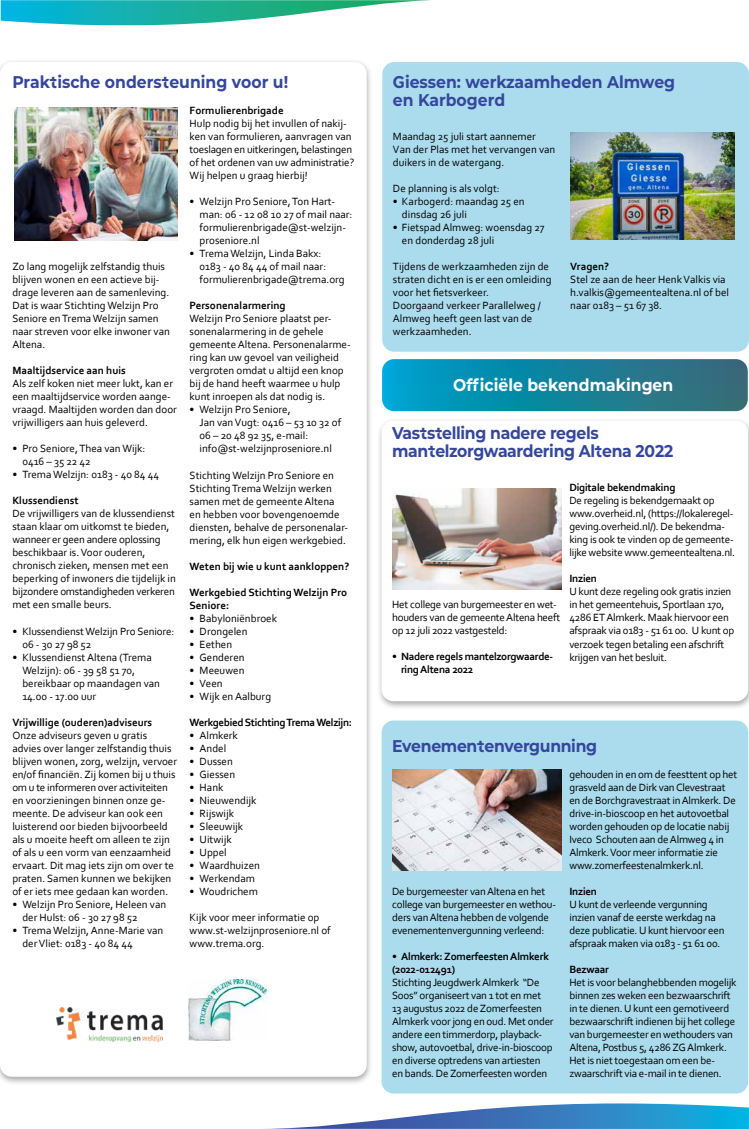
<style>
.page{position:relative;width:749px;height:1129px;background:#fff}
.page>*{position:absolute;margin:0;border:0;box-sizing:border-box;transform-origin:0 0}
.t1{font:700 17px/18px "Mont Altena";letter-spacing:-.015em;color:#35479c}
.t2{font:700 17px "Mont Altena";color:#fff}
.t3{font:11px/13px "Corbel";color:#000}
.t4{font:11px/13px "Corbel";letter-spacing:-.02em;color:#000}
.t5{font:700 11px/13px "Corbel";color:#000}
.t6{font:700 11px/13px "Corbel";letter-spacing:-.03em;color:#000}
.t7{font:700 11px/13px "Corbel";letter-spacing:-.02em;color:#000}
</style>
<div class="page">
<svg style="left:1px;top:0;width:430px;height:25px"></svg>
<svg style="left:293px;top:1091px;width:455px;height:37px"></svg>
<div style="left:0;top:59px;width:373px;height:1026px;background:#000;opacity:.34"></div>
<div style="left:0;top:62px;width:366px;height:1014px;background:#fff;border-radius:12px"></div>
<img style="left:14px;top:108px;width:163px;height:132px">
<img style="left:188px;top:979px;width:79px;height:61px">
<img style="left:56px;top:1007px;width:106px;height:33px">
<div style="left:382px;top:62px;width:366px;height:289px;background:#abdcee;border-radius:12px"></div>
<img style="left:570px;top:132px;width:163px;height:108px">
<div style="left:376px;top:417px;width:372px;height:293px;background:#000;opacity:.34"></div>
<div style="left:381px;top:420px;width:367px;height:281px;background:#fff;border-radius:12px"></div>
<div style="left:381px;top:720px;width:367px;height:373px;background:#abdcee;border-radius:12px"></div>
<img style="left:393px;top:488px;width:168px;height:101px">
<img style="left:393px;top:769px;width:168px;height:101px">
<svg style="left:382px;top:359px;width:365px;height:52px;background:#17859f"></svg>
<h1 class="t1" style="left:12px;top:72px;width:277px">Praktische ondersteuning voor u!</h1>
<p class="t3" style="left:12px;top:260px;width:159px">Zo lang mogelijk zelfstandig thuis blijven wonen en een actieve bij&shy;drage leveren aan de samenleving.<br>Dat is waar Stichting Welzijn Pro<br>Seniore en Trema Welzijn samen naar streven voor elke inwoner van<br>Altena.</p>
<p class="t5" style="left:12px;top:364px;width:115px">Maaltijdservice aan huis</p>
<p class="t3" style="left:12px;top:377px;width:166px">Als zelf koken niet meer lukt, kan er een maaltijdservice worden aange&shy;vraagd. Maaltijden worden dan door vrijwilligers aan huis geleverd.</p>
<p class="t3" style="left:22px;top:442px;width:125px;text-indent:-10px">• Pro Seniore, Thea van Wijk:<br>0416 – 35 22 42</p>
<p class="t3" style="left:12px;top:468px;width:148px">• Trema Welzijn: 0183 - 40 84 44</p>
<p class="t5" style="left:12px;top:494px;width:68px">Klussendienst</p>
<p class="t3" style="left:12px;top:507px;width:165px">De vrijwilligers van de klussendienst staan klaar om uitkomst te bieden, wanneer er geen andere oplossing beschikbaar is. Voor ouderen, chronisch zieken, mensen met een beperking of inwoners die tijdelijk in bijzondere omstandigheden verkeren met een smalle beurs.</p>
<p class="t3" style="left:22px;top:624px;width:154px;text-indent:-10px">• Klussendienst Welzijn Pro Seniore:<br>06 - 30 27 98 52</p>
<p class="t3" style="left:22px;top:650px;width:139px;text-indent:-10px">• Klussendienst Altena (Trema<br>Welzijn): 06 - 39 58 51 70, bereikbaar op maandagen van<br>14.00 - 17.00 uur</p>
<p class="t5" style="left:12px;top:715px;width:141px">Vrijwillige (ouderen)adviseurs</p>
<p class="t3" style="left:12px;top:728px;width:166px">Onze adviseurs geven u gratis advies over langer zelfstandig thuis blijven wonen, zorg, welzijn, vervoer en/of financiën. Zij komen bij u thuis om u te informeren over activiteiten en voorzieningen binnen onze ge&shy;meente. De adviseur kan ook een luisterend oor bieden bijvoorbeeld als u moeite heeft om alleen te zijn of als u een vorm van eenzaamheid ervaart. Dit mag iets zijn om over te praten. Samen kunnen we bekijken of er iets mee gedaan kan worden.</p>
<p class="t3" style="left:22px;top:897px;width:145px;text-indent:-10px">• Welzijn Pro Seniore, Heleen van der Hulst: 06 - 30 27 98 52</p>
<p class="t3" style="left:22px;top:923px;width:142px;text-indent:-10px">• Trema Welzijn, Anne-Marie van der Vliet: 0183 - 40 84 44</p>
<p class="t5" style="left:189px;top:104px;width:96px">Formulierenbrigade</p>
<p class="t3" style="left:189px;top:117px;width:166px">Hulp nodig bij het invullen of nakij&shy;ken van formulieren, aanvragen van toeslagen en uitkeringen, belastingen of het ordenen van uw administratie?<br>Wij helpen u graag hierbij!</p>
<p class="t3" style="left:199px;top:195px;width:154px;text-indent:-10px">• Welzijn Pro Seniore, Ton Hart&shy;man: 06 - 12 08 10 27 of mail naar: formulierenbrigade@st-welzijn&shy;proseniore.nl</p>
<p class="t3" style="left:199px;top:247px;width:147px;text-indent:-10px">• Trema Welzijn, Linda Bakx:<br>0183 - 40 84 44 of mail naar: formulierenbrigade@trema.org</p>
<p class="t5" style="left:189px;top:299px;width:97px">Personenalarmering</p>
<p class="t3" style="left:189px;top:312px;width:162px">Welzijn Pro Seniore plaatst per&shy;sonenalarmering in de gehele gemeente Altena. Personenalarme&shy;ring kan uw gevoel van veiligheid vergroten omdat u altijd een knop bij de hand heeft waarmee u hulp kunt inroepen als dat nodig is.</p>
<p class="t3" style="left:199px;top:403px;width:143px;text-indent:-10px">• Welzijn Pro Seniore,<br>Jan van Vugt: 0416 – 53 10 32 of<br>06 – 20 48 92 35, e-mail: info@st-welzijnproseniore.nl</p>
<p class="t3" style="left:189px;top:468px;width:160px">Stichting Welzijn Pro Seniore en<br>Stichting Trema Welzijn werken samen met de gemeente Altena en hebben voor bovengenoemde diensten, behalve de personenalar&shy;mering, elk hun eigen werkgebied.</p>
<p class="t5" style="left:189px;top:559px;width:161px">Weten bij wie u kunt aankloppen?</p>
<p class="t5" style="left:189px;top:585px;width:159px">Werkgebied Stichting Welzijn Pro<br>Seniore:</p>
<p class="t3" style="left:189px;top:611px;width:89px">• Babyloniënbroek</p>
<p class="t3" style="left:189px;top:624px;width:59px">• Drongelen</p>
<p class="t3" style="left:189px;top:637px;width:44px">• Eethen</p>
<p class="t3" style="left:189px;top:650px;width:56px">• Genderen</p>
<p class="t3" style="left:189px;top:663px;width:56px">• Meeuwen</p>
<p class="t3" style="left:189px;top:676px;width:34px">• Veen</p>
<p class="t3" style="left:189px;top:689px;width:83px">• Wijk en Aalburg</p>
<p class="t6" style="left:189px;top:715px;width:164px">Werkgebied Stichting Trema Welzijn:</p>
<p class="t3" style="left:189px;top:728px;width:50px">• Almkerk</p>
<p class="t3" style="left:189px;top:741px;width:38px">• Andel</p>
<p class="t3" style="left:189px;top:754px;width:45px">• Dussen</p>
<p class="t3" style="left:189px;top:767px;width:47px">• Giessen</p>
<p class="t3" style="left:189px;top:780px;width:35px">• Hank</p>
<p class="t3" style="left:189px;top:793px;width:68px">• Nieuwendijk</p>
<p class="t3" style="left:189px;top:806px;width:46px">• Rijswijk</p>
<p class="t3" style="left:189px;top:819px;width:55px">• Sleeuwijk</p>
<p class="t3" style="left:189px;top:832px;width:44px">• Uitwijk</p>
<p class="t3" style="left:189px;top:845px;width:39px">• Uppel</p>
<p class="t3" style="left:189px;top:858px;width:72px">• Waardhuizen</p>
<p class="t3" style="left:189px;top:871px;width:67px">• Werkendam</p>
<p class="t3" style="left:189px;top:884px;width:70px">• Woudrichem</p>
<p class="t3" style="left:189px;top:910px;width:143px">Kijk voor meer informatie op www.st-welzijnproseniore.nl of www.trema.org.</p>
<h1 class="t1" style="left:393px;top:72px;width:284px">Giessen: werkzaamheden Almweg en Karbogerd</h1>
<p class="t3" style="left:393px;top:130px;width:164px">Maandag 25 juli start aannemer<br>Van der Plas met het vervangen van duikers in de watergang.</p>
<p class="t3" style="left:393px;top:182px;width:108px">De planning is als volgt:</p>
<p class="t3" style="left:402px;top:195px;width:124px;text-indent:-9px">• Karbogerd: maandag 25 en dinsdag 26 juli</p>
<p class="t3" style="left:402px;top:221px;width:144px;text-indent:-9px">• Fietspad Almweg: woensdag 27 en donderdag 28 juli</p>
<p class="t3" style="left:393px;top:260px;width:160px">Tijdens de werkzaamheden zijn de straten dicht en is er een omleiding voor het fietsverkeer.<br>Doorgaand verkeer Parallelweg /<br>Almweg heeft geen last van de werkzaamheden.</p>
<p class="t5" style="left:570px;top:260px;width:40px">Vragen?</p>
<p class="t3" style="left:570px;top:273px;width:160px">Stel ze aan de heer Henk Valkis via h.valkis@gemeentealtena.nl of bel naar 0183 – 51 67 38.</p>
<h1 class="t2" style="left:453px;top:373px;width:221px">Officiële bekendmakingen</h1>
<h1 class="t1" style="left:392px;top:423px;width:282px">Vaststelling nadere regels mantelzorgwaardering Altena 2022</h1>
<p class="t4" style="left:392px;top:598px;width:169px">Het college van burgemeester en wet&shy;houders van de gemeente Altena heeft op 12 juli 2022 vastgesteld:</p>
<p class="t6" style="left:401px;top:650px;width:153px;text-indent:-9px">• Nadere regels mantelzorgwaarde&shy;ring Altena 2022</p>
<p class="t7" style="left:569px;top:481px;width:107px">Digitale bekendmaking</p>
<p class="t4" style="left:569px;top:494px;width:167px">De regeling is bekendgemaakt op www.overheid.nl, (https://lokaleregel&shy;geving.overheid.nl/). De bekendma&shy;king is ook te vinden op de gemeente&shy;lijke website www.gemeentealtena.nl.</p>
<p class="t5" style="left:569px;top:572px;width:29px">Inzien</p>
<p class="t4" style="left:569px;top:585px;width:166px">U kunt deze regeling ook gratis inzien in het gemeentehuis, Sportlaan 170, 4286 ET Almkerk. Maak hiervoor een afspraak via 0183 - 51 61 00. U kunt op verzoek tegen betaling een afschrift krijgen van het besluit.</p>
<h1 class="t1" style="left:392px;top:735px;width:206px">Evenementenvergunning</h1>
<p class="t4" style="left:392px;top:884px;width:165px">De burgemeester van Altena en het college van burgemeester en wethou&shy;ders van Altena hebben de volgende evenementenvergunning verleend:</p>
<p class="t7" style="left:392px;top:949px;width:158px">• Almkerk: Zomerfeesten Almkerk (2022-012491)</p>
<p class="t4" style="left:392px;top:975px;width:163px">Stichting Jeugdwerk Almkerk “De Soos” organiseert van 1 tot en met<br>13 augustus 2022 de Zomerfeesten Almkerk voor jong en oud. Met onder andere een timmerdorp, playback&shy;show, autovoetbal, drive-in-bioscoop en diverse optredens van artiesten en bands. De Zomerfeesten worden</p>
<p class="t4" style="left:569px;top:767px;width:169px">gehouden in en om de feesttent op het grasveld aan de Dirk van Clevestraat en de Borchgravestraat in Almkerk. De drive-in-bioscoop en het autovoetbal worden gehouden op de locatie nabij Iveco Schouten aan de Almweg 4 in Almkerk. Voor meer informatie zie www.zomerfeestenalmkerk.nl.</p>
<p class="t5" style="left:569px;top:884px;width:29px">Inzien</p>
<p class="t4" style="left:569px;top:897px;width:157px">U kunt de verleende vergunning inzien vanaf de eerste werkdag na deze publicatie. U kunt hiervoor een afspraak maken via 0183 - 51 61 00.</p>
<p class="t7" style="left:569px;top:962px;width:41px">Bezwaar</p>
<p class="t4" style="left:569px;top:975px;width:169px">Het is voor belanghebbenden mogelijk binnen zes weken een bezwaarschrift in te dienen. U kunt een gemotiveerd bezwaarschrift indienen bij het college van burgemeester en wethouders van Altena, Postbus 5, 4286 ZG Almkerk.<br>Het is niet toegestaan om een be&shy;zwaarschrift via e-mail in te dienen.</p>
</div>
